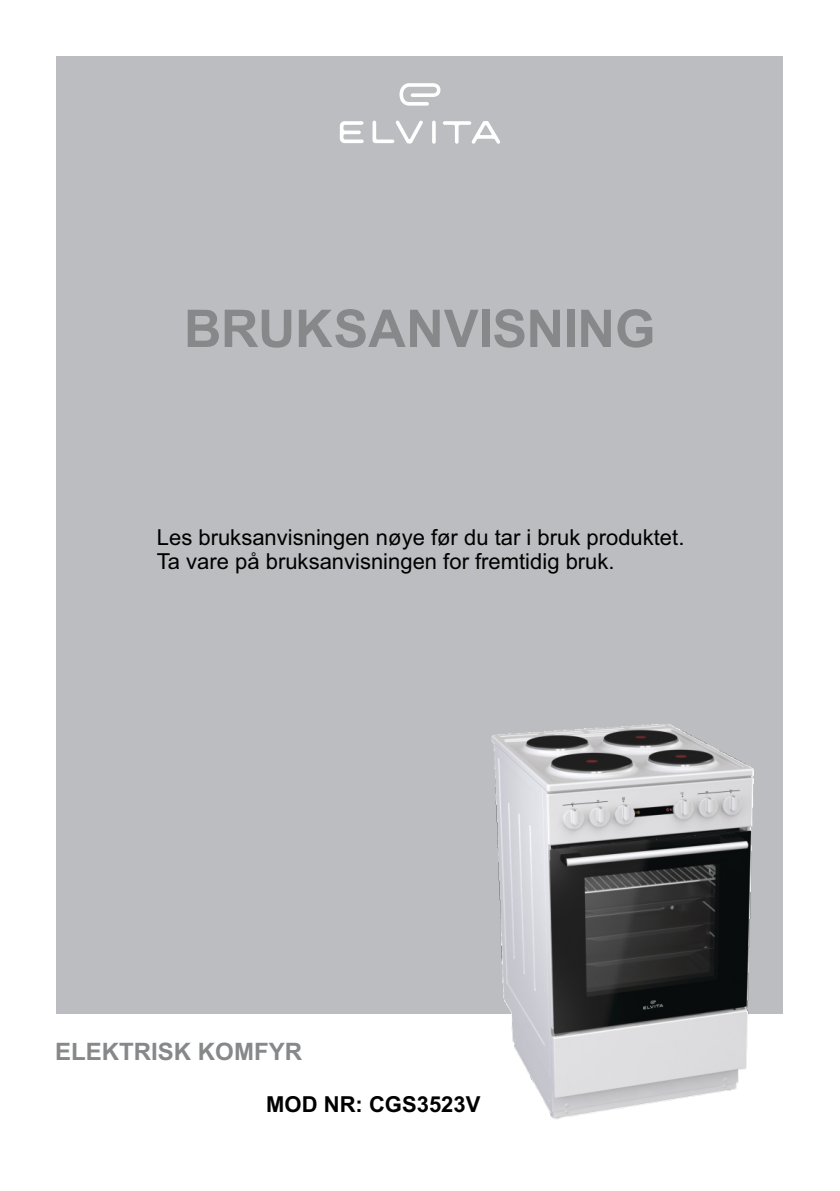
<style>
.page{position:relative;width:840px;height:1191px;background:#fff}
.page>*{position:absolute;margin:0;border:0;box-sizing:border-box;transform-origin:0 0}
.t1{font:700 52px "Arial";letter-spacing:-.01em;color:#86888a}
.t2{font:700 24px "Arial";color:#86888a}
.t3{font:22px/24.6px "Arial";color:#000}
.t4{font:700 22px "Arial";color:#000}
</style>
<div class="page">
<div style="left:57px;top:57px;width:725px;height:956px;background:#bcbdc0"></div>
<svg style="left:399px;top:83px;width:41px;height:23px"></svg>
<svg style="left:372px;top:120px;width:51px;height:23px"></svg>
<hr style="left:432px;top:121px;width:3px;height:23px;background:#fff;border-radius:2px">
<svg style="left:339px;top:121px;width:24px;height:22px"></svg>
<svg style="left:443px;top:121px;width:57px;height:23px"></svg>
<img style="left:485px;top:724px;width:273px;height:395px">
<h1 class="t1" style="left:184px;top:309px;width:473px">BRUKSANVISNING</h1>
<p class="t3" style="left:157px;top:527px;width:529px">Les bruksanvisningen nøye før du tar i bruk produktet.<br>Ta vare på bruksanvisningen for fremtidig bruk.</p>
<p class="t2" style="left:55px;top:1042px;width:248px">ELEKTRISK KOMFYR</p>
<p class="t4" style="left:266px;top:1096px;width:215px">MOD NR: CGS3523V</p>
</div>
